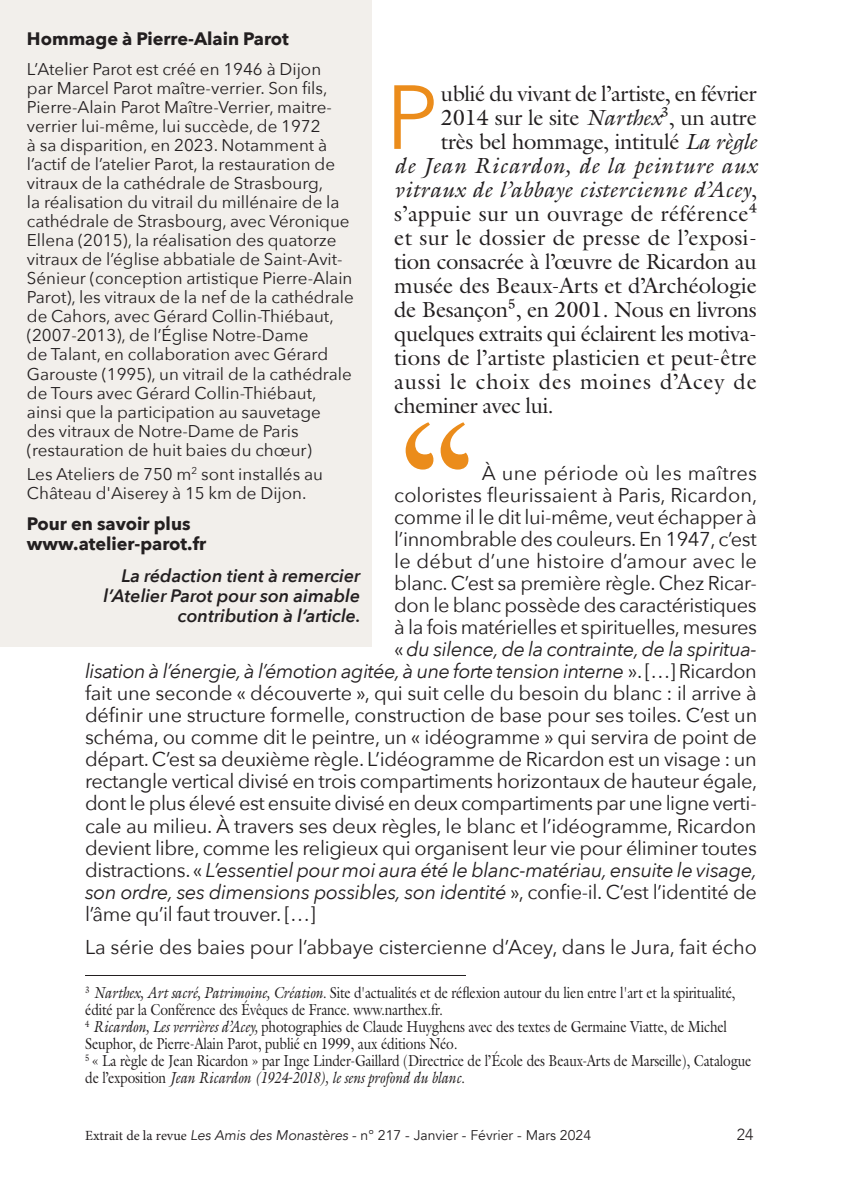
<style>
.page{position:relative;width:842px;height:1191px;background:#fff}
.page>*{position:absolute;margin:0;border:0;box-sizing:border-box;transform-origin:0 0}
.Dossier_-_Texte_courant{font:162px "Galliard Pro";color:#eb8c1b}
.Dossier_-_Texte_courant-2{font:89.8px "Avenir Next";color:#eb8c1b}
.Dossier_-_Texte_courant-3{font:22px "Galliard Pro";letter-spacing:-.015em;color:#231f20}
.Dossier_-_Texte_courant-4{font:italic 22px "Galliard Pro";letter-spacing:.015em;color:#231f20}
.Dossier_-_Texte_courant-5{font:22px "Galliard Pro";letter-spacing:.015em;color:#231f20}
.Dossier_-_Texte_courant-6{font:22px "Galliard Pro";letter-spacing:.005em;color:#231f20}
.Dossier_-_Texte_courant-7{font:22px "Galliard Pro";letter-spacing:.04em;color:#231f20}
.Dossier_-_Texte_courant-8{font:20px "Avenir Next";letter-spacing:-.015em;color:#231f20}
.Dossier_-_Texte_courant-9{font:italic 20px "Avenir Next";letter-spacing:-.02em;color:#231f20}
.Dossier_-_Texte_courant-10{font:20px "Avenir Next";letter-spacing:.005em;color:#231f20}
.Dossier_-_Texte_courant-11{font:20px "Avenir Next";letter-spacing:.01em;color:#231f20}
.Dossier_-_Texte_courant-12{font:20px "Avenir Next";letter-spacing:.02em;color:#231f20}
.Actu_-_Gros_Titre_noir{font:italic 600 18px/20px "Avenir Next";color:#231f20;text-align:right}
.Actu_-_Gros_Titre_noir-2{font:700 18px "Avenir Next";color:#231f20}
.Actu_-_Gros_Titre_noir-3{font:17px/19px "Avenir Next";color:#231f20}
.Note_bas_de_page{font:16px/17px "Galliard Pro";letter-spacing:-.01em;color:#231f20;scale:.85 1}
.t1{font:300 16px "Avenir";color:#231f20}
.t2{font:14px "Avenir";color:#231f20}
.s1{font-style:italic}
.s2{font-style:normal}
.s3{font-family:"Minion Pro"}
</style>
<div class="page">
<div style="left:0;top:0;width:372px;height:647px;background:#f2efeb"></div>
<hr style="left:85px;top:975px;width:381px;height:1px;background:#231f20">
<p class="Actu_-_Gros_Titre_noir-2" style="left:27px;top:23px;width:263px">Hommage à Pierre-Alain Parot</p>
<p class="Actu_-_Gros_Titre_noir-3" style="left:27px;top:59px;width:328px">L’Atelier Parot est créé en 1946 à Dijon<br>par Marcel Parot maître-verrier. Son fils, Pierre-Alain Parot Maître-Verrier, maitre&shy;verrier lui-même, lui succède, de 1972<br>à sa disparition, en 2023. Notamment à l’actif de l’atelier Parot, la restauration de vitraux de la cathédrale de Strasbourg,<br>la réalisation du vitrail du millénaire de la cathédrale de Strasbourg, avec Véronique Ellena (2015), la réalisation des quatorze vitraux de l’église abbatiale de Saint-Avit-Sénieur (conception artistique Pierre-Alain Parot), les vitraux de la nef de la cathédrale de Cahors, avec Gérard Collin-Thiébaut, (2007-2013), de l’Église Notre-Dame<br>de Talant, en collaboration avec Gérard Garouste (1995), un vitrail de la cathédrale de Tours avec Gérard Collin-Thiébaut, ainsi que la participation au sauvetage<br>des vitraux de Notre-Dame de Paris (restauration de huit baies du chœur)</p>
<p class="Actu_-_Gros_Titre_noir-3" style="left:27px;top:464px;width:298px">Les Ateliers de 750 m<sup>2</sup> sont installés au<br>Château d'Aiserey à 15 km de Dijon.</p>
<p class="Actu_-_Gros_Titre_noir-2" style="left:27px;top:508px;width:165px">Pour en savoir plus</p>
<p class="Actu_-_Gros_Titre_noir-2" style="left:27px;top:528px;width:181px">www.atelier-parot.fr</p>
<p class="Actu_-_Gros_Titre_noir" style="left:104px;top:565px;width:259px">La rédaction tient à remercier l’Atelier Parot pour son aimable contribution à l’article.</p>
<p class="Dossier_-_Texte_courant-2" style="left:386px;top:42px;width:54px">P</p>
<p class="Dossier_-_Texte_courant-3" style="left:441px;top:79px;width:317px">ublié du vivant de l’artiste, en février</p>
<p class="Dossier_-_Texte_courant-3" style="left:441px;top:103px;width:318px">2014 sur le site <span class="s1">Narthex</span>³, un autre</p>
<p class="Dossier_-_Texte_courant-3" style="left:441px;top:127px;width:318px">très bel hommage, intitulé <span class="s1">La règle</span></p>
<p class="Dossier_-_Texte_courant-4" style="left:394px;top:151px;width:364px">de Jean Ricardon, de la peinture aux</p>
<p class="Dossier_-_Texte_courant-4" style="left:394px;top:175px;width:364px">vitraux de l’abbaye cistercienne d’Acey<span class="s2">,</span></p>
<p class="Dossier_-_Texte_courant-5" style="left:394px;top:199px;width:364px">s’appuie sur un ouvrage de référence⁴</p>
<p class="Dossier_-_Texte_courant-5" style="left:394px;top:223px;width:364px">et sur le dossier de presse de l’exposi-</p>
<p class="Dossier_-_Texte_courant-3" style="left:394px;top:247px;width:364px">tion consacrée à l’œuvre de Ricardon au</p>
<p class="Dossier_-_Texte_courant-3" style="left:394px;top:271px;width:364px">musée des Beaux-Arts et d’Archéologie</p>
<p class="Dossier_-_Texte_courant-3" style="left:394px;top:295px;width:364px">de Besançon⁵, en 2001. Nous en livrons</p>
<p class="Dossier_-_Texte_courant-3" style="left:394px;top:319px;width:364px">quelques extraits qui éclairent les motiva-</p>
<p class="Dossier_-_Texte_courant-6" style="left:394px;top:343px;width:364px">tions de l’artiste plasticien et peut-être</p>
<p class="Dossier_-_Texte_courant-7" style="left:394px;top:367px;width:364px">aussi le choix des moines d’Acey de</p>
<p class="Dossier_-_Texte_courant-3" style="left:394px;top:391px;width:161px">cheminer avec lui.</p>
<p class="Dossier_-_Texte_courant" style="left:394px;top:372px;width:86px">“</p>
<p class="Dossier_-_Texte_courant-12" style="left:482px;top:456px;width:277px">À une période où les maîtres</p>
<p class="Dossier_-_Texte_courant-10" style="left:394px;top:478px;width:364px">coloristes fleurissaient à Paris, Ricardon,</p>
<p class="Dossier_-_Texte_courant-8" style="left:394px;top:500px;width:364px">comme il le dit lui-même, veut échapper à</p>
<p class="Dossier_-_Texte_courant-8" style="left:394px;top:522px;width:364px">l’innombrable des couleurs. En 1947, c’est</p>
<p class="Dossier_-_Texte_courant-11" style="left:394px;top:544px;width:364px">le début d’une histoire d’amour avec le</p>
<p class="Dossier_-_Texte_courant-8" style="left:394px;top:566px;width:364px">blanc. C’est sa première règle. Chez Ricar-</p>
<p class="Dossier_-_Texte_courant-8" style="left:394px;top:588px;width:364px">don le blanc possède des caractéristiques</p>
<p class="Dossier_-_Texte_courant-8" style="left:394px;top:610px;width:364px">à la fois matérielles et spirituelles, mesures</p>
<p class="Dossier_-_Texte_courant-9" style="left:394px;top:632px;width:364px"><span class="s2">«</span> du silence, de la contrainte, de la spiritua-</p>
<p class="Dossier_-_Texte_courant-9" style="left:85px;top:654px;width:673px">lisation à l’énergie, à l’émotion agitée, à une forte tension interne <span class="s2">». […] Ricardon</span></p>
<p class="Dossier_-_Texte_courant-8" style="left:85px;top:676px;width:673px">fait une seconde « découverte », qui suit celle du besoin du blanc : il arrive à</p>
<p class="Dossier_-_Texte_courant-8" style="left:85px;top:698px;width:674px">définir une structure formelle, construction de base pour ses toiles. C’est un</p>
<p class="Dossier_-_Texte_courant-8" style="left:85px;top:720px;width:673px">schéma, ou comme dit le peintre, un « idéogramme » qui servira de point de</p>
<p class="Dossier_-_Texte_courant-8" style="left:85px;top:742px;width:673px">départ. C’est sa deuxième règle. L’idéogramme de Ricardon est un visage : un</p>
<p class="Dossier_-_Texte_courant-8" style="left:85px;top:764px;width:674px">rectangle vertical divisé en trois compartiments horizontaux de hauteur égale,</p>
<p class="Dossier_-_Texte_courant-8" style="left:85px;top:786px;width:673px">dont le plus élevé est ensuite divisé en deux compartiments par une ligne verti-</p>
<p class="Dossier_-_Texte_courant-8" style="left:85px;top:808px;width:673px">cale au milieu. À travers ses deux règles, le blanc et l’idéogramme, Ricardon</p>
<p class="Dossier_-_Texte_courant-8" style="left:85px;top:830px;width:673px">devient libre, comme les religieux qui organisent leur vie pour éliminer toutes</p>
<p class="Dossier_-_Texte_courant-9" style="left:85px;top:852px;width:674px"><span class="s2">distractions. «</span> L’essentiel pour moi aura été le blanc-matériau, ensuite le visage,</p>
<p class="Dossier_-_Texte_courant-9" style="left:85px;top:874px;width:673px">son ordre, ses dimensions possibles, son identité <span class="s2">», confie-il. C’est l’identité de</span></p>
<p class="Dossier_-_Texte_courant-8" style="left:85px;top:896px;width:232px">l’âme qu’il faut trouver. […]</p>
<p class="Dossier_-_Texte_courant-8" style="left:85px;top:930px;width:673px">La série des baies pour l’abbaye cistercienne d’Acey, dans le Jura, fait écho</p>
<p class="Note_bas_de_page" style="left:85px;top:984px;width:766px"><sup>3</sup> <span class="s1">Narthex, Art sacré, Patrimoine, Création.</span> Site d'actualités et de réflexion autour du lien entre l'art et la spiritualité, édité par la Conférence des Évêques de France. www.narthex.fr.</p>
<p class="Note_bas_de_page" style="left:85px;top:1018px;width:757px"><sup>4</sup> <span class="s1">Ricardon, Les verrières d’Acey,</span> photographies de Claude Huyghens avec des textes de Germaine Viatte, de Michel<br>Seuphor, de Pierre-Alain Parot, publié en 1999, aux éditions Néo.</p>
<p class="Note_bas_de_page" style="left:85px;top:1052px;width:785px"><sup>5</sup> « La règle de Jean Ricardon » par Inge Linder-Gaillard (Directrice de l’École des Beaux-Arts de Marseille), Catalogue de l’exposition <span class="s1">Jean Ricardon (1924-2018), le sens profond du blanc.</span></p>
<p class="t2" style="left:85px;top:1126px;width:508px"><span class="s3">Extrait de la revue</span> <span class="s1">Les Amis des Monastères</span> - n° 217 - Janvier - Février - Mars 2024</p>
<p class="t1" style="left:737px;top:1125px;width:18px">24</p>
</div>
